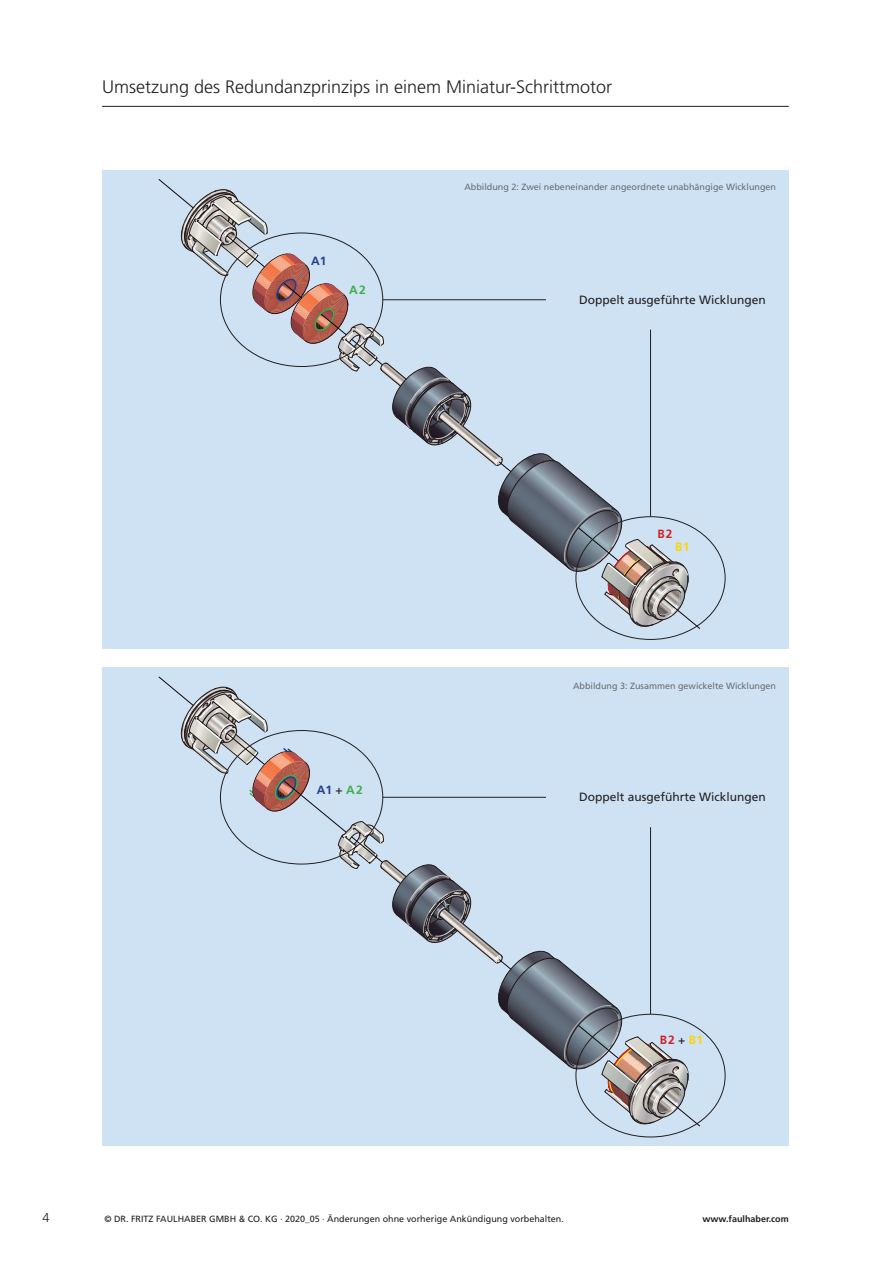
<style>
.page{position:relative;width:893px;height:1263px;background:#fff}
.page>*{position:absolute;margin:0;border:0;box-sizing:border-box;transform-origin:0 0}
.t1{font:300 18px "Frutiger LT Pro";color:#231f20}
.t2{font:300 12.75px "Frutiger LT Pro";color:#231f20}
.t3{font:12px "Frutiger LT Pro";color:#231f20}
.t4{font:700 12px "Frutiger LT Pro";color:#253f8e}
.t5{font:700 12px "Frutiger LT Pro";color:#d1232a}
.t6{font:700 12px "Frutiger LT Pro";color:#fed304}
.t7{font:700 12px "Frutiger LT Pro";color:#40ae49}
.t8{font:9px "Frutiger LT Pro";color:#6c6d70}
.t9{font:9px "Frutiger LT";color:#231f20}
.t10{font:700 9px "Frutiger LT";color:#231f20}
.s1{font-weight:400;color:#231f20}
.s2{color:#40ae49}
.s3{color:#fed304}
</style>
<div class="page">
<div style="left:102px;top:170px;width:687px;height:478px;background:#cee2f4"></div>
<div style="left:102px;top:668px;width:687px;height:478px;background:#cee2f4"></div>
<svg style="left:158px;top:179px;width:542px;height:450px"></svg>
<svg style="left:158px;top:676px;width:542px;height:450px"></svg>
<hr style="left:383px;top:299px;width:163px;height:1px;background:#231f20">
<hr style="left:383px;top:797px;width:163px;height:1px;background:#231f20">
<hr style="left:650px;top:330px;width:1px;height:186px;background:#231f20">
<hr style="left:650px;top:827px;width:1px;height:187px;background:#231f20">
<hr style="left:102px;top:106px;width:687px;height:1px;background:#231f20">
<h1 class="t1" style="left:102px;top:77px;width:512px">Umsetzung des Redundanzprinzips in einem Miniatur-Schrittmotor</h1>
<h3 class="t4" style="left:311px;top:254px;width:17px">A1</h3>
<h3 class="t7" style="left:349px;top:283px;width:18px">A2</h3>
<h3 class="t4" style="left:317px;top:782px;width:48px">A1 <span class="s1">+</span> <span class="s2">A2</span></h3>
<p class="t8" style="left:464px;top:181px;width:313px">Abbildung 2: Zwei nebeneinander angeordnete unabhängige Wicklungen</p>
<h3 class="t3" style="left:579px;top:292px;width:188px">Doppelt ausgeführte Wicklungen</h3>
<h3 class="t5" style="left:657px;top:527px;width:17px">B2</h3>
<h3 class="t6" style="left:675px;top:540px;width:16px">B1</h3>
<p class="t8" style="left:573px;top:681px;width:205px">Abbildung 3: Zusammen gewickelte Wicklungen</p>
<h3 class="t3" style="left:579px;top:790px;width:188px">Doppelt ausgeführte Wicklungen</h3>
<h3 class="t5" style="left:660px;top:1033px;width:45px">B2 <span class="s1">+</span> <span class="s3">B1</span></h3>
<h2 class="t2" style="left:43px;top:1210px;width:9px">4</h2>
<p class="t9" style="left:105px;top:1213px;width:461px">© DR. FRITZ FAULHABER GMBH &amp; CO. KG · 2020_05 · Änderungen ohne vorherige Ankündigung vorbehalten.</p>
<p class="t10" style="left:703px;top:1213px;width:88px">www.faulhaber.com</p>
</div>
